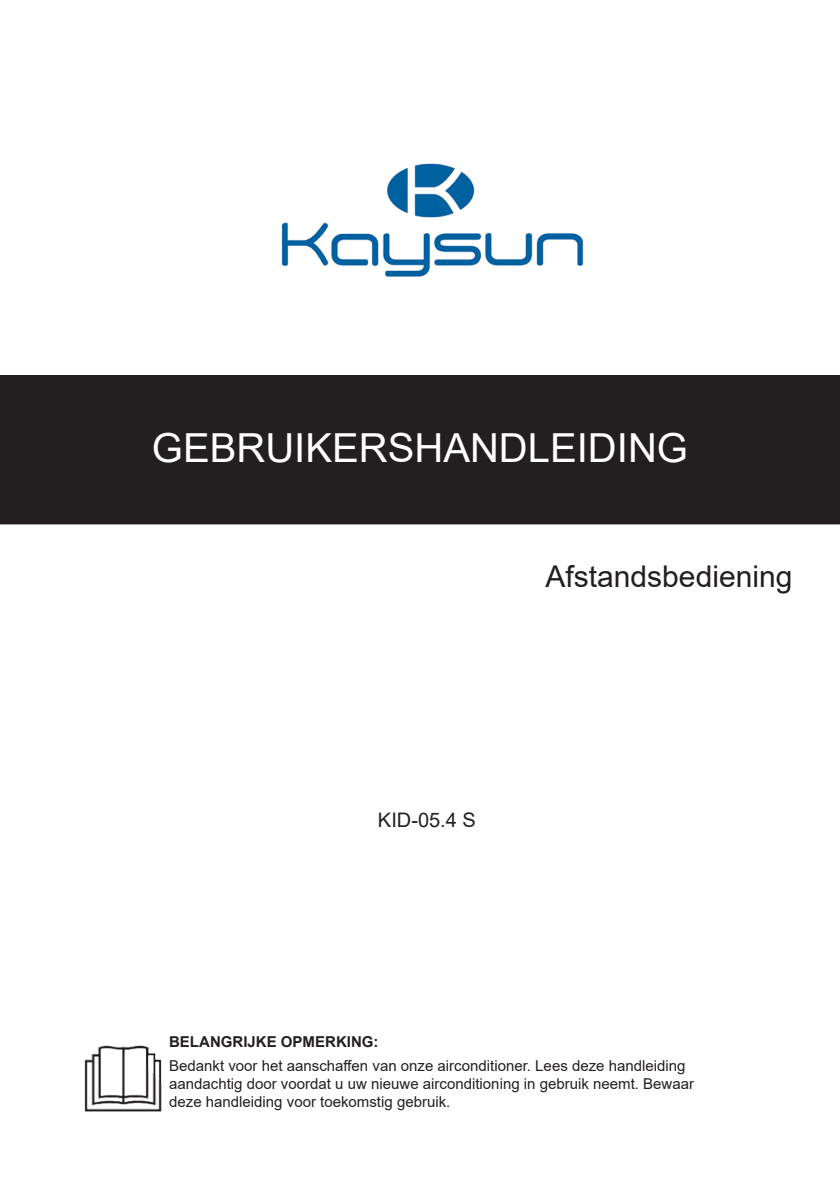
<style>
.page{position:relative;width:840px;height:1191px;background:#fff}
.page>*{position:absolute;margin:0;border:0;box-sizing:border-box;transform-origin:0 0}
.t1{font:40px "Arial";color:#fff}
.t2{font:30px "Arial";color:#231f20}
.t3{font:20px "Arial";color:#231f20}
.t4{font:15px/18px "Arial";color:#231f20}
.t5{font:700 15px "Arial";color:#231f20}
</style>
<div class="page">
<img style="left:281px;top:163px;width:303px;height:114px">
<div style="left:0;top:375px;width:839px;height:149px;background:#231f20"></div>
<img style="left:84px;top:1045px;width:78px;height:67px">
<p class="t1" style="left:152px;top:420px;width:537px">GEBRUIKERSHANDLEIDING</p>
<p class="t2" style="left:545px;top:556px;width:248px">Afstandsbediening</p>
<p class="t3" style="left:378px;top:806px;width:99px">KID-05.4 S</p>
<p class="t5" style="left:169px;top:1031px;width:211px">BELANGRIJKE OPMERKING:</p>
<p class="t4" style="left:169px;top:1056px;width:526px">Bedankt voor het aanschaffen van onze airconditioner. Lees deze handleiding aandachtig door voordat u uw nieuwe airconditioning in gebruik neemt. Bewaar deze handleiding voor toekomstig gebruik.</p>
</div>
